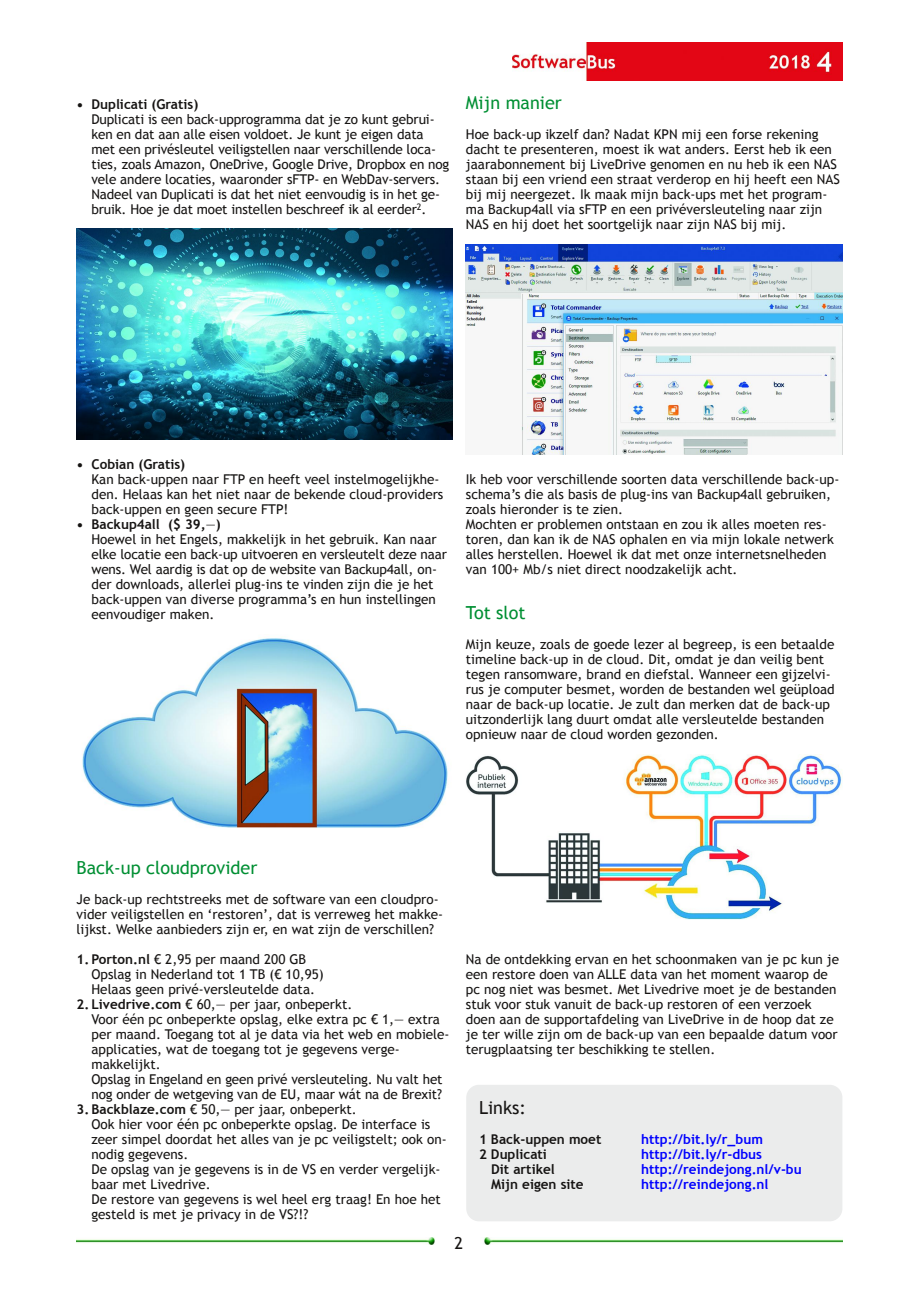
<style>
.page{position:relative;width:919px;height:1289px;background:#fff}
.page>*{position:absolute;margin:0;border:0;box-sizing:border-box;transform-origin:0 0}
.t1{font:18px "Trebuchet MS";color:#008f33}
.t2{font:18px "Trebuchet MS";color:#161413}
.t3{font:16.5px "Trebuchet MS";color:#161413}
.t4{font:13.5px/15px "Trebuchet MS";color:#161413}
.t5{font:700 13.5px "Trebuchet MS";color:#00f}
.t6{font:700 13.5px "Trebuchet MS";color:#161413}
.s1{font-weight:700}
</style>
<div class="page">
<img style="left:512px;top:43px;width:330px;height:38px">
<img style="left:77px;top:1237px;width:358px;height:7px">
<img style="left:484px;top:1237px;width:358px;height:7px">
<img style="left:77px;top:228px;width:375px;height:211px">
<img style="left:82px;top:638px;width:366px;height:190px">
<img style="left:466px;top:244px;width:376px;height:210px">
<img style="left:466px;top:754px;width:376px;height:165px">
<div style="left:466px;top:1084px;width:376px;height:137px;background:#ebecec;border-radius:13px"></div>
<p class="t6" style="left:77px;top:96px;width:123px">• Duplicati (Gratis)</p>
<p class="t4" style="left:91px;top:111px;width:359px">Duplicati is een back‐upprogramma dat je zo kunt gebrui‐ ken en dat aan alle eisen voldoet. Je kunt je eigen data met een privésleutel veiligstellen naar verschillende loca‐ ties, zoals Amazon, OneDrive, Google Drive, Dropbox en nog vele andere locaties, waaronder sFTP‐ en WebDav‐servers.<br>Nadeel van Duplicati is dat het niet eenvoudig is in het ge‐ bruik. Hoe je dat moet instellen beschreef ik al eerder<sup>2</sup>.</p>
<h1 class="t1" style="left:466px;top:92px;width:97px">Mijn manier</h1>
<p class="t4" style="left:466px;top:126px;width:375px">Hoe back‐up ikzelf dan? Nadat KPN mij een forse rekening dacht te presenteren, moest ik wat anders. Eerst heb ik een jaarabonnement bij LiveDrive genomen en nu heb ik een NAS staan bij een vriend een straat verderop en hij heeft een NAS bij mij neergezet. Ik maak mijn back‐ups met het program‐ ma Backup4all via sFTP en een privéversleuteling naar zijn NAS en hij doet het soortgelijk naar zijn NAS bij mij.</p>
<p class="t6" style="left:77px;top:456px;width:110px">• Cobian (Gratis)</p>
<p class="t4" style="left:91px;top:471px;width:353px">Kan back‐uppen naar FTP en heeft veel instelmogelijkhe‐ den. Helaas kan het niet naar de bekende cloud‐providers back‐uppen en geen secure FTP!</p>
<p class="t4" style="left:91px;top:516px;width:357px;text-indent:-15px"><span class="s1">• Backup4all ($ 39,</span>—<span class="s1">)<br></span>Hoewel in het Engels, makkelijk in het gebruik. Kan naar elke locatie een back‐up uitvoeren en versleutelt deze naar wens. Wel aardig is dat op de website van Backup4all, on‐ der downloads, allerlei plug‐ins te vinden zijn die je het back‐uppen van diverse programma’s en hun instellingen eenvoudiger maken.</p>
<p class="t4" style="left:466px;top:471px;width:375px">Ik heb voor verschillende soorten data verschillende back‐up‐ schema’s die als basis de plug‐ins van Backup4all gebruiken, zoals hieronder is te zien.<br>Mochten er problemen ontstaan en zou ik alles moeten res‐ toren, dan kan ik de NAS ophalen en via mijn lokale netwerk alles herstellen. Hoewel ik dat met onze internetsnelheden van 100+ Mb/s niet direct noodzakelijk acht.</p>
<h1 class="t1" style="left:466px;top:602px;width:61px">Tot slot</h1>
<p class="t4" style="left:466px;top:636px;width:370px">Mijn keuze, zoals de goede lezer al begreep, is een betaalde timeline back‐up in de cloud. Dit, omdat je dan veilig bent tegen ransomware, brand en diefstal. Wanneer een gijzelvi‐ rus je computer besmet, worden de bestanden wel geüpload naar de back‐up locatie. Je zult dan merken dat de back‐up uitzonderlijk lang duurt omdat alle versleutelde bestanden opnieuw naar de cloud worden gezonden.</p>
<h1 class="t1" style="left:77px;top:857px;width:182px">Back‐up cloudprovider</h1>
<p class="t4" style="left:77px;top:891px;width:368px">Je back‐up rechtstreeks met de software van een cloudpro‐ vider veiligstellen en ‘restoren’, dat is verreweg het makke‐ lijkst. Welke aanbieders zijn er, en wat zijn de verschillen?</p>
<p class="t4" style="left:91px;top:951px;width:234px;text-indent:-15px"><span class="s1">1. Porton.nl</span> € 2,95 per maand 200 GB<br>Opslag in Nederland tot 1 TB (€ 10,95)<br>Helaas geen privé‐versleutelde data.</p>
<p class="t4" style="left:91px;top:996px;width:359px;text-indent:-15px"><span class="s1">2. Livedrive.com</span> € 60,— per jaar, onbeperkt.<br>Voor één pc onbeperkte opslag, elke extra pc € 1,— extra per maand. Toegang tot al je data via het web en mobiele‐ applicaties, wat de toegang tot je gegevens verge‐ makkelijkt.<br>Opslag in Engeland en geen privé versleuteling. Nu valt het nog onder de wetgeving van de EU, maar wát na de Brexit?</p>
<p class="t4" style="left:91px;top:1101px;width:357px;text-indent:-15px"><span class="s1">3. Backblaze.com</span> € 50,— per jaar, onbeperkt.<br>Ook hier voor één pc onbeperkte opslag. De interface is zeer simpel doordat het alles van je pc veiligstelt; ook on‐ nodig gegevens.<br>De opslag van je gegevens is in de VS en verder vergelijk‐ baar met Livedrive.<br>De restore van gegevens is wel heel erg traag! En hoe het gesteld is met je privacy in de VS?!?</p>
<p class="t4" style="left:466px;top:951px;width:375px">Na de ontdekking ervan en het schoonmaken van je pc kun je een restore doen van ALLE data van het moment waarop de pc nog niet was besmet. Met Livedrive moet je de bestanden stuk voor stuk vanuit de back‐up restoren of een verzoek doen aan de supportafdeling van LiveDrive in de hoop dat ze je ter wille zijn om de back‐up van een bepaalde datum voor terugplaatsing ter beschikking te stellen.</p>
<h1 class="t2" style="left:479px;top:1097px;width:49px">Links:</h1>
<p class="t6" style="left:479px;top:1131px;width:124px">1 Back‐uppen moet</p>
<p class="t5" style="left:641px;top:1131px;width:123px">http://bit.ly/r_bum</p>
<p class="t6" style="left:479px;top:1146px;width:69px">2 Duplicati</p>
<p class="t5" style="left:641px;top:1146px;width:122px">http://bit.ly/r‐dbus</p>
<p class="t6" style="left:491px;top:1161px;width:65px">Dit artikel</p>
<p class="t5" style="left:641px;top:1161px;width:162px">http://reindejong.nl/v‐bu</p>
<p class="t6" style="left:491px;top:1176px;width:94px">Mijn eigen site</p>
<p class="t5" style="left:641px;top:1176px;width:129px">http://reindejong.nl</p>
<p class="t3" style="left:454px;top:1233px;width:10px">2</p>
</div>
